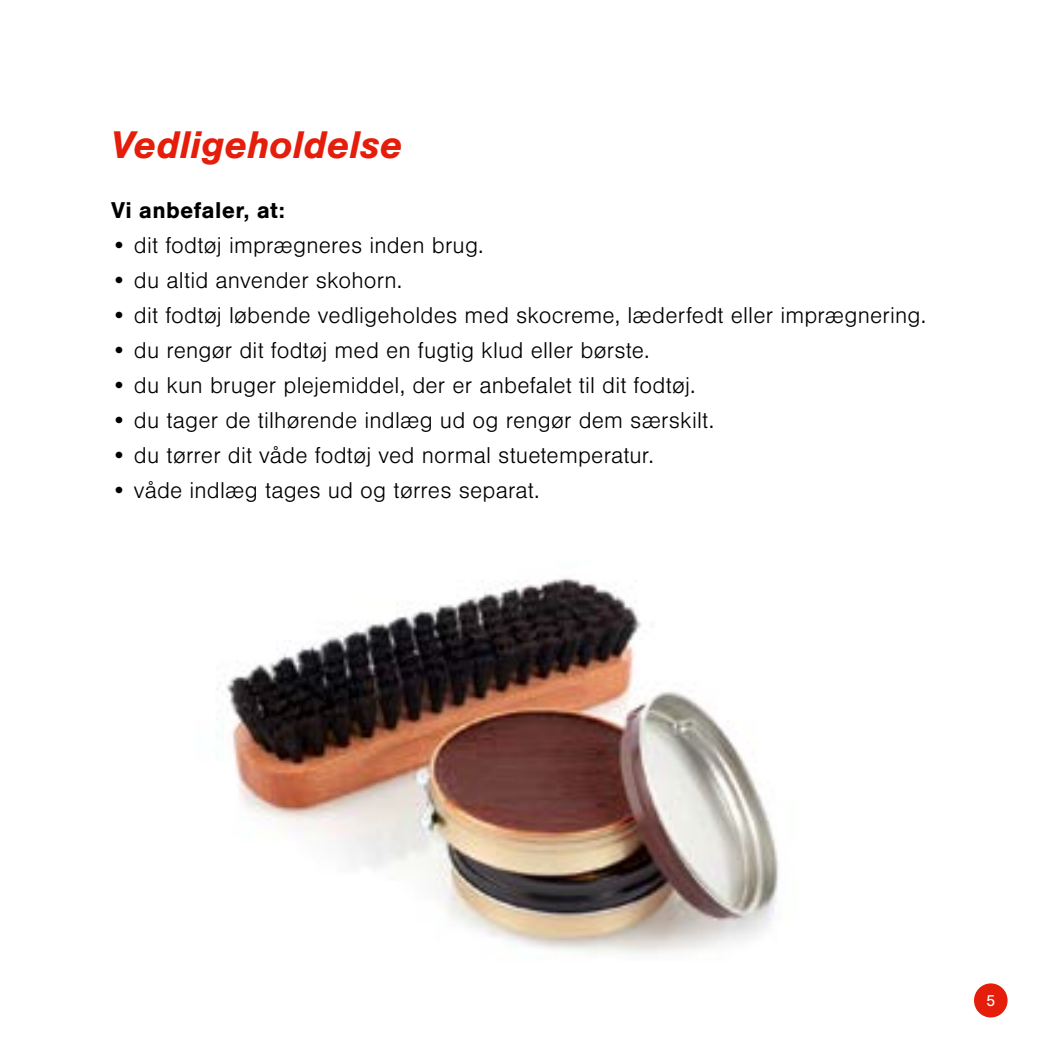
<style>
.page{position:relative;width:1063px;height:1063px;background:#fff}
.page>*{position:absolute;margin:0;border:0;box-sizing:border-box;transform-origin:0 0}
.t1{font:italic 700 40px "Nimbus San";color:#e41e0a}
.t2{font:300 23.75px "Nimbus San";letter-spacing:.01em;color:#000}
.t3{font:700 23.75px "Nimbus San";letter-spacing:.01em;color:#000}
.t4{font:16.5px "Nimbus San";color:#fff}
</style>
<div class="page">
<div style="left:974px;top:983px;width:34px;height:35px;background:#e41e0a;border-radius:50%"></div>
<img style="left:217px;top:577px;width:562px;height:377px">
<h1 class="t1" style="left:111px;top:121px;width:293px">Vedligeholdelse</h1>
<p class="t3" style="left:111px;top:196px;width:175px">Vi anbefaler, at:</p>
<p class="t2" style="left:111px;top:232px;width:374px">• dit fodtøj imprægneres inden brug.</p>
<p class="t2" style="left:111px;top:267px;width:293px">• du altid anvender skohorn.</p>
<p class="t2" style="left:111px;top:302px;width:817px">• dit fodtøj løbende vedligeholdes med skocreme, læderfedt eller imprægnering.</p>
<p class="t2" style="left:111px;top:337px;width:540px">• du rengør dit fodtøj med en fugtig klud eller børste.</p>
<p class="t2" style="left:111px;top:372px;width:586px">• du kun bruger plejemiddel, der er anbefalet til dit fodtøj.</p>
<p class="t2" style="left:111px;top:407px;width:605px">• du tager de tilhørende indlæg ud og rengør dem særskilt.</p>
<p class="t2" style="left:111px;top:442px;width:544px">• du tørrer dit våde fodtøj ved normal stuetemperatur.</p>
<p class="t2" style="left:111px;top:477px;width:430px">• våde indlæg tages ud og tørres separat.</p>
<p class="t4" style="left:986px;top:991px;width:11px">5</p>
</div>
